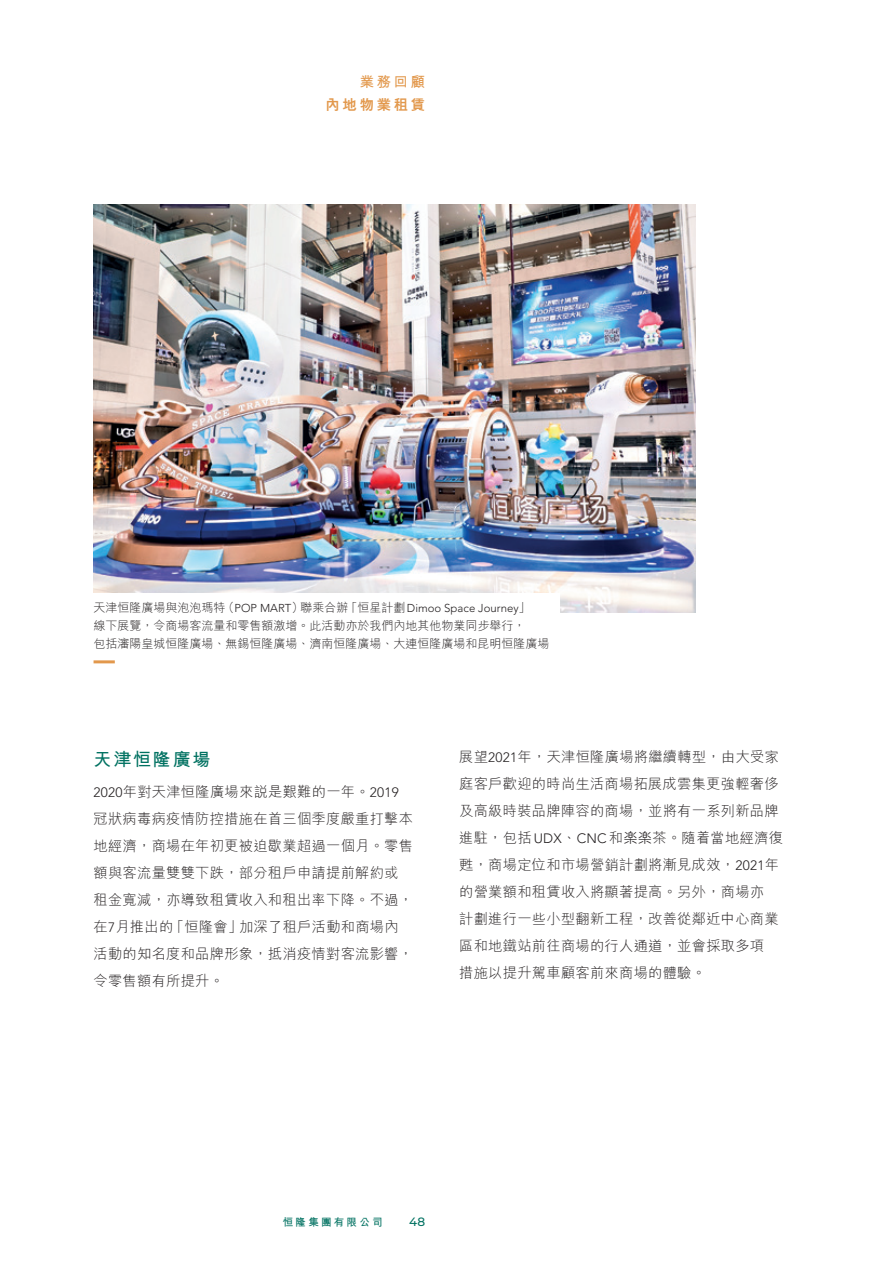
<style>
.page{position:relative;width:893px;height:1263px;background:#fff}
.page>*{position:absolute;margin:0;border:0;box-sizing:border-box;transform-origin:0 0}
.t1{font:700 18px "M Hei HK";letter-spacing:.1em;color:#007161}
.t2{font:300 14.25px/27px "M Hei HK";letter-spacing:.02em;color:#231f20}
.t3{font:800 14.25px "M Hei HK";letter-spacing:.2em;color:#e2984c}
.t4{font:700 14.25px "M Hei HK";color:#e2984c}
.t5{font:300 12px/18px "M Hei HK";color:#231f20}
.t6{font:500 12px "Montserrat";color:#007161}
.t7{font:300 11.4px "Avenir LT Std";color:#231f20}
.t8{font:700 10.5px "M Hei HK";letter-spacing:.215em;color:#007161}
.s1{font-family:"M Hei HK";font-size:12px}
.s2{font-family:"Avenir LT Std";font-size:13.5px}
.s3{font-family:"Microsoft Jheng Hei";font-weight:400}
</style>
<div class="page">
<img style="left:94px;top:204px;width:601px;height:409px">
<div style="left:85px;top:593px;width:475px;height:65px;background:#fff"></div>
<hr style="left:94px;top:660px;width:21px;height:3px;background:#e2984c">
<p class="t4" style="left:360px;top:72px;width:67px">業務回顧</p>
<p class="t3" style="left:325px;top:97px;width:101px">內地物業租賃</p>
<p class="t7" style="left:94px;top:601px;width:439px"><span class="s1">天津恒隆廣場與泡泡瑪特（</span>POP MART<span class="s1">）聯乘合辦「恒星計劃</span>Dimoo Space Journey<span class="s1">」</span></p>
<p class="t5" style="left:94px;top:616px;width:458px">線下展覽，令商場客流量和零售額激增。此活動亦於我們內地其他物業同步舉行，<br>包括瀋陽皇城恒隆廣場、無錫恒隆廣場、濟南恒隆廣場、大連恒隆廣場和昆明恒隆廣場</p>
<p class="t1" style="left:94px;top:746px;width:118px">天津恒隆廣場</p>
<p class="t2" style="left:94px;top:778px;width:321px"><span class="s2">2020</span>年對天津恒隆廣場來說是艱難的一年。<span class="s2">2019</span>冠狀病毒病疫情防控措施在首三個季度嚴重打擊本地經濟，商場在年初更被迫歇業超過一個月。零售額與客流量雙雙下跌，部分租戶申請提前解約或租金寬減，亦導致租賃收入和租出率下降。不過，在<span class="s2">7</span>月推出的「恒隆會」加深了租戶活動和商場內活動的知名度和品牌形象，抵消疫情對客流影響，令零售額有所提升。</p>
<p class="t2" style="left:459px;top:743px;width:325px">展望<span class="s2">2021</span>年，天津恒隆廣場將繼續轉型，由大受家庭客戶歡迎的時尚生活商場拓展成雲集更強輕奢侈及高級時裝品牌陣容的商場，並將有一系列新品牌進駐，包括<span class="s2">UDX</span>、<span class="s2">CNC</span>和<span class="s3">楽楽</span>茶。隨着當地經濟復甦，商場定位和市場營銷計劃將漸見成效，<span class="s2">2021</span>年的營業額和租賃收入將顯著提高。另外，商場亦<br>計劃進行一些小型翻新工程，改善從鄰近中心商業區和地鐵站前往商場的行人通道，並會採取多項<br>措施以提升駕車顧客前來商場的體驗。</p>
<p class="t8" style="left:283px;top:1215px;width:101px">恒隆集團有限公司</p>
<p class="t6" style="left:409px;top:1214px;width:17px">48</p>
</div>
